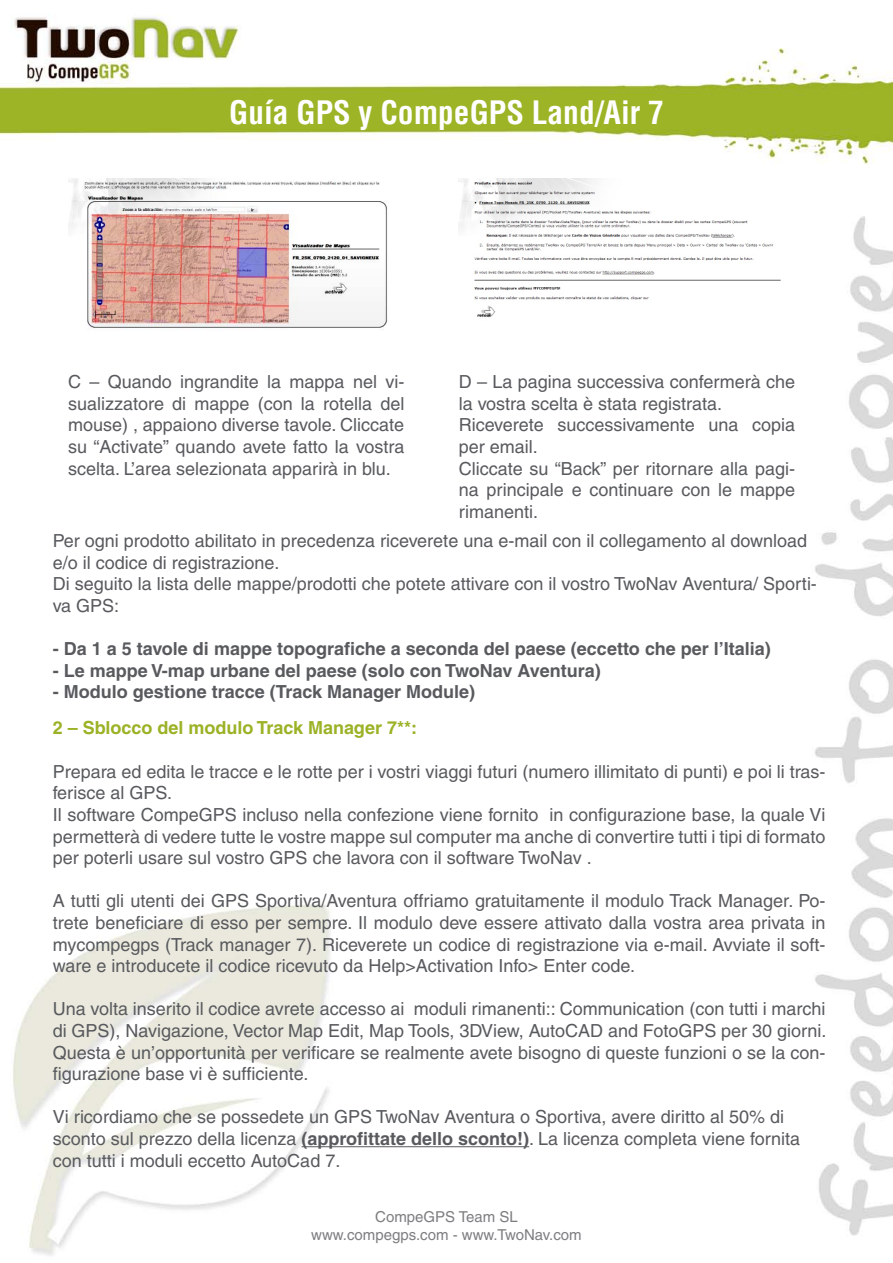
<style>
.page{position:relative;width:893px;height:1263px;background:#fff}
.page>*{position:absolute;margin:0;border:0;box-sizing:border-box;transform-origin:0 0}
.t1{font:700 condensed 31.5px "Helvetica";color:#fff}
.t2{font:18px/21.6px "Helvetica";color:#585a5e}
.t3{font:700 18px "Helvetica";color:#585a5e}
.t4{font:700 18px "Helvetica";color:#9cb226}
.t5{font:15px/18px "Helvetica";color:#7e7d80;text-align:center}
.s1{font-weight:700}
</style>
<div class="page">
<img style="left:0;top:14px;width:893px;height:1242px">
<img style="left:68px;top:179px;width:336px;height:159px">
<img style="left:459px;top:179px;width:336px;height:159px">
<hr style="left:302px;top:1146px;width:227px;height:1px;background:#585a5e">
<h1 class="t1" style="left:229px;top:92px;width:436px">Guía GPS y CompeGPS Land/Air 7</h1>
<p class="t2" style="left:68px;top:371px;width:338px;text-align:justify">C – Quando ingrandite la mappa nel vi&shy;sualizzatore di mappe (con la rotella del mouse) , appaiono diverse tavole. Cliccate su “Activate” quando avete fatto la vostra scelta. L’area selezionata apparirà in blu.</p>
<p class="t2" style="left:459px;top:371px;width:338px">D – La pagina successiva confermerà che la vostra scelta è stata registrata.<br>Riceverete successivamente una copia per email.<br>Cliccate su “Back” per ritornare alla pagi&shy;na principale e continuare con le mappe rimanenti.</p>
<p class="t2" style="left:53px;top:530px;width:766px">Per ogni prodotto abilitato in precedenza riceverete una e-mail con il collegamento al download e/o il codice di registrazione.<br>Di seguito la lista delle mappe/prodotti che potete attivare con il vostro TwoNav Aventura/ Sporti&shy;va GPS:</p>
<p class="t3" style="left:53px;top:638px;width:720px">- Da 1 a 5 tavole di mappe topografiche a seconda del paese (eccetto che per l’Italia)</p>
<p class="t3" style="left:53px;top:659px;width:550px">- Le mappe V-map urbane del paese (solo con TwoNav Aventura)</p>
<p class="t3" style="left:53px;top:681px;width:424px">- Modulo gestione tracce (Track Manager Module)</p>
<p class="t4" style="left:53px;top:717px;width:366px">2 – Sblocco del modulo Track Manager 7**:</p>
<p class="t2" style="left:53px;top:760px;width:774px">Prepara ed edita le tracce e le rotte per i vostri viaggi futuri (numero illimitato di punti) e poi li tras&shy;ferisce al GPS.<br>Il software CompeGPS incluso nella confezione viene fornito in configurazione base, la quale Vi permetterà di vedere tutte le vostre mappe sul computer ma anche di convertire tutti i tipi di formato per poterli usare sul vostro GPS che lavora con il software TwoNav .</p>
<p class="t2" style="left:53px;top:890px;width:774px;text-align:justify">A tutti gli utenti dei GPS Sportiva/Aventura offriamo gratuitamente il modulo Track Manager. Po&shy;trete beneficiare di esso per sempre. Il modulo deve essere attivato dalla vostra area privata in mycompegps (Track manager 7). Riceverete un codice di registrazione via e-mail. Avviate il soft&shy;ware e introducete il codice ricevuto da Help&gt;Activation Info&gt; Enter code.</p>
<p class="t2" style="left:53px;top:998px;width:775px;text-align:justify">Una volta inserito il codice avrete accesso ai moduli rimanenti:: Communication (con tutti i marchi di GPS), Navigazione, Vector Map Edit, Map Tools, 3DView, AutoCAD and FotoGPS per 30 giorni.<br>Questa è un’opportunità per verificare se realmente avete bisogno di queste funzioni o se la con&shy;figurazione base vi è sufficiente.</p>
<p class="t2" style="left:53px;top:1106px;width:749px">Vi ricordiamo che se possedete un GPS TwoNav Aventura o Sportiva, avere diritto al 50% di sconto sul prezzo della licenza <span class="s1">(approfittate dello sconto!)</span>. La licenza completa viene fornita con tutti i moduli eccetto AutoCad 7.</p>
<p class="t5" style="left:311px;top:1208px;width:272px">CompeGPS Team SL www.compegps.com - www.TwoNav.com</p>
</div>
